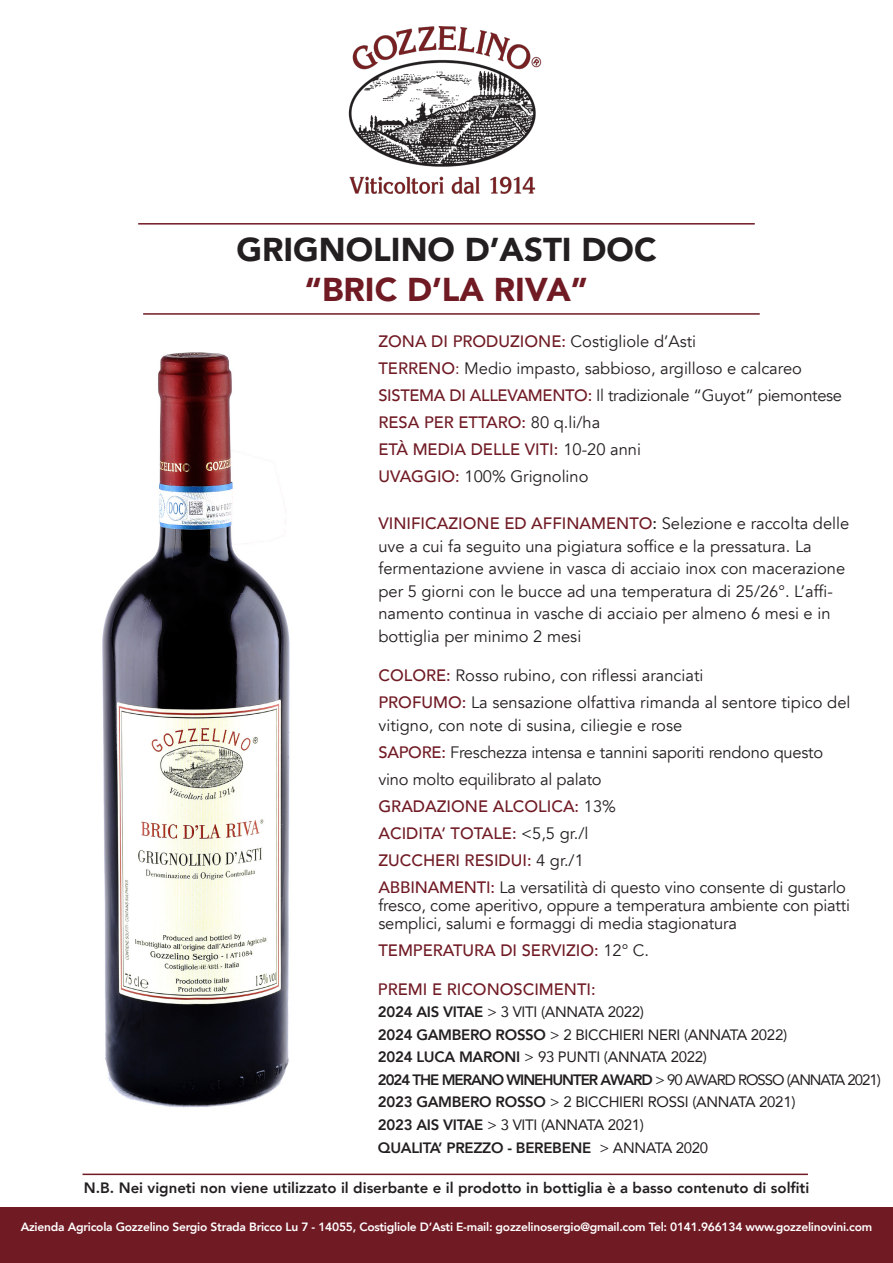
<style>
.page{position:relative;width:893px;height:1263px;background:#fff}
.page>*{position:absolute;margin:0;border:0;box-sizing:border-box;transform-origin:0 0}
.t1{font:900 33px "Avenir";color:#231f20}
.t2{font:900 33px "Avenir";color:#701a24}
.t3{font:16.5px/22.5px "Avenir";color:#231f20}
.t4{font:500 16.5px "Avenir";color:#701a24}
.t5{font:16.5px "Avenir";letter-spacing:-.02em;color:#231f20}
.t6{font:15px "Avenir";letter-spacing:-.02em;color:#231f20}
.t7{font:800 15px "Avenir";color:#231f20}
.t8{font:800 15px "Avenir";letter-spacing:-.07em;color:#231f20}
.t9{font:800 15px "Avenir";letter-spacing:-.02em;color:#231f20}
.t10{font:800 12px "Avenir";letter-spacing:-.02em;color:#fff}
.s1{font-weight:400;color:#231f20}
.s2{font-weight:500;color:#701a24}
.s3{color:#701a24}
.s4{font-weight:500}
.s5{font-weight:800}
.s6{font-style:inherit}
.s7{font-weight:400}
</style>
<div class="page">
<img style="left:348px;top:27px;width:194px;height:167px">
<img style="left:102px;top:352px;width:188px;height:756px">
<div style="left:1px;top:1206px;width:892px;height:56px;background:#701a24"></div>
<hr style="left:138px;top:223px;width:617px;height:2px;background:#701a24">
<hr style="left:82px;top:1173px;width:726px;height:2px;background:#701a24">
<hr style="left:143px;top:313px;width:617px;height:2px;background:#701a24">
<p class="t1" style="left:236px;top:221px;width:422px">GRIGNOLINO D’ASTI DOC</p>
<p class="t2" style="left:305px;top:261px;width:285px">“BRIC D’LA RIVA”</p>
<p class="t4" style="left:378px;top:327px;width:319px">ZONA DI PRODUZIONE: <span class="s1">Costigliole d’Asti</span></p>
<p class="t3" style="left:378px;top:358px;width:425px"><span class="s2">TERRENO</span><span class="s3">:</span> Medio impasto, sabbioso, argilloso e calcareo</p>
<p class="t5" style="left:378px;top:386px;width:465px"><span class="s2">SISTEMA DI ALLEVAMENTO:</span> Il tradizionale “Guyot” piemontese</p>
<p class="t4" style="left:378px;top:408px;width:223px">RESA PER ETTARO: <span class="s1">80 q.li/ha</span></p>
<p class="t4" style="left:378px;top:435px;width:264px">ETÀ MEDIA DELLE VITI: <span class="s1">10-20 anni</span></p>
<p class="t3" style="left:378px;top:466px;width:212px"><span class="s2">UVAGGIO:</span> 100% Grignolino</p>
<p class="t3" style="left:378px;top:513px;width:472px"><span class="s2">VINIFICAZIONE ED AFFINAMENTO</span><span class="s4">:</span> Selezione e raccolta delle uve a cui fa seguito una pigiatura soffice e la pressatura. La fermentazione avviene in vasca di acciaio inox con macerazione per 5 giorni con le bucce ad una temperatura di 25/26°. L’affi&shy;namento continua in vasche di acciaio per almeno 6 mesi e in bottiglia per minimo 2 mesi</p>
<p class="t3" style="left:378px;top:665px;width:327px"><span class="s2">COLORE:</span> Rosso rubino, con riflessi aranciati</p>
<p class="t3" style="left:378px;top:692px;width:473px"><span class="s2">PROFUMO:</span> La sensazione olfattiva rimanda al sentore tipico del vitigno, con note di susina, ciliegie e rose</p>
<p class="t3" style="left:378px;top:739px;width:446px;line-height:27px"><span class="s2">SAPORE:</span> Freschezza intensa e tannini saporiti rendono questo vino molto equilibrato al palato</p>
<p class="t4" style="left:378px;top:792px;width:239px">GRADAZIONE ALCOLICA: <span class="s1">13%</span></p>
<p class="t4" style="left:378px;top:819px;width:211px">ACIDITA’ TOTALE: <span class="s1">&lt;5,5 gr./l</span></p>
<p class="t4" style="left:378px;top:846px;width:207px">ZUCCHERI RESIDUI: <span class="s1">4 gr./1</span></p>
<p class="t3" style="left:378px;top:878px;width:473px;line-height:18px"><span class="s2">ABBINAMENTI:</span> La versatilità di questo vino consente di gustarlo fresco, come aperitivo, oppure a temperatura ambiente con piatti semplici, salumi e formaggi di media stagionatura</p>
<p class="t4" style="left:378px;top:936px;width:272px">TEMPERATURA DI SERVIZIO: <span class="s1">12° C.</span></p>
<p class="t4" style="left:378px;top:975px;width:219px">PREMI E RICONOSCIMENTI:</p>
<p class="t6" style="left:378px;top:1000px;width:268px"><span class="s5">2024 AIS VITAE</span> <span class="s6">&gt;</span> 3 VITI (ANNATA 2022)</p>
<p class="t6" style="left:378px;top:1023px;width:411px"><span class="s5">2024 GAMBERO ROSSO</span> <span class="s6">&gt;</span> 2 BICCHIERI NERI (ANNATA 2022)</p>
<p class="t6" style="left:378px;top:1045px;width:331px"><span class="s5">2024 LUCA MARONI</span> <span class="s6">&gt;</span> 93 PUNTI (ANNATA 2022)</p>
<p class="t8" style="left:378px;top:1068px;width:504px">2024 THE MERANO WINEHUNTER AWARD <span class="s7">&gt;</span> <span class="s7">90 AWARD ROSSO (ANNATA 2021)</span></p>
<p class="t6" style="left:378px;top:1090px;width:419px"><span class="s5">2023 GAMBERO ROSSO</span> <span class="s6">&gt;</span> 2 BICCHIERI ROSSI (ANNATA 2021)</p>
<p class="t6" style="left:378px;top:1113px;width:268px"><span class="s5">2023 AIS VITAE</span> <span class="s6">&gt;</span> 3 VITI (ANNATA 2021)</p>
<p class="t9" style="left:378px;top:1135px;width:332px">QUALITA’ PREZZO - BEREBENE <span class="s7">&gt;</span> <span class="s7">ANNATA 2020</span></p>
<p class="t7" style="left:84px;top:1176px;width:727px">N.B. Nei vigneti non viene utilizzato il diserbante e il prodotto in bottiglia è a basso contenuto di solfiti</p>
<p class="t10" style="left:21px;top:1218px;width:853px">Azienda Agricola Gozzelino Sergio Strada Bricco Lu 7 - 14055, Costigliole D’Asti E-mail: gozzelinosergio@gmail.com Tel: 0141.966134 www.gozzelinovini.com</p>
</div>
